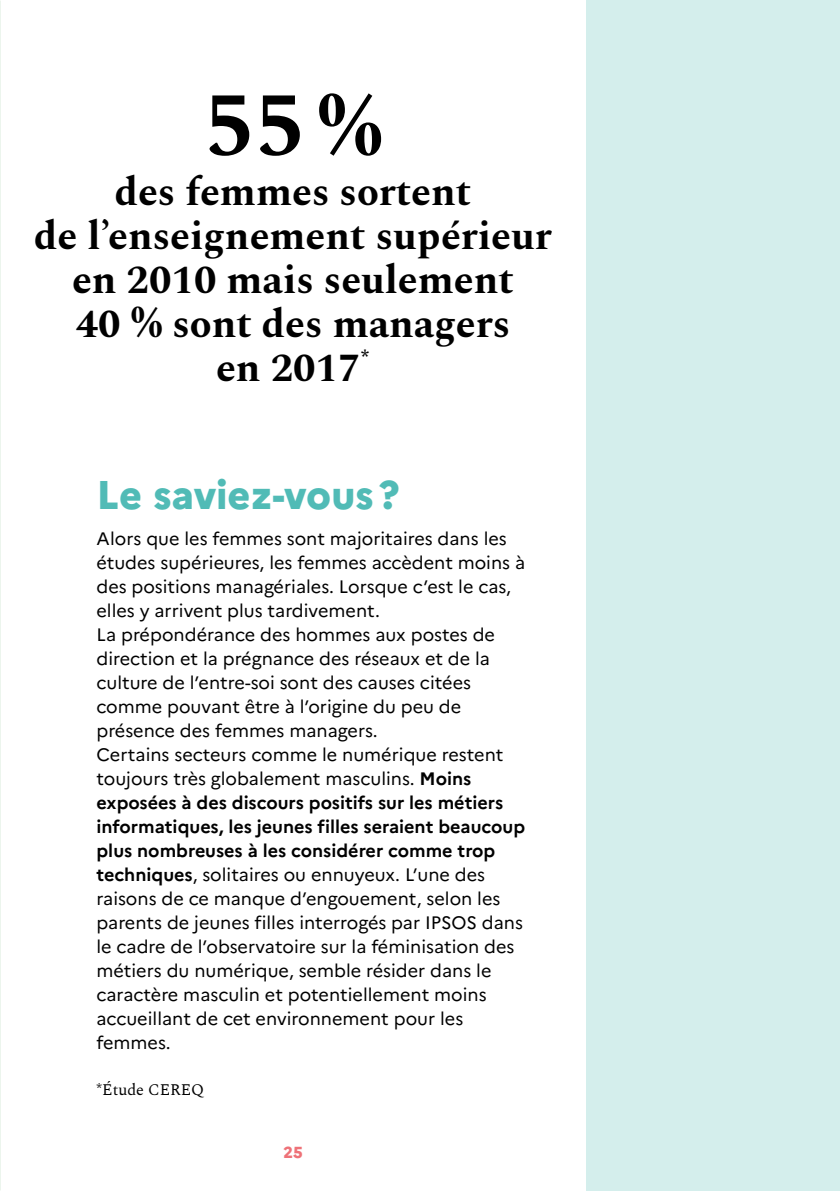
<style>
.page{position:relative;width:840px;height:1191px;background:#fff}
.page>*{position:absolute;margin:0;border:0;box-sizing:border-box;transform-origin:0 0}
.chiffre_cle{font:700 90px "Spectral";color:#000}
.texte_pastille{font:700 40px/44px "Spectral";color:#000;text-align:center}
.titre_2{font:800 40px "Marianne";letter-spacing:-.005em;color:#51bbb6}
.texte_courant{font:18px/24px "Marianne";color:#000}
.sources{font:16px "Spectral";color:#000}
.sommaire{font:800 16px "Marianne";color:#ee7278}
.s1{font-size:82px}
.s2{font-weight:700}
</style>
<div class="page">
<img style="left:0;top:0;width:1px;height:1191px">
<div style="left:585px;top:0;width:254px;height:1191px;background:#d4eeec"></div>
<p class="chiffre_cle" style="left:204px;top:60px;width:179px">55 <span class="s1">%</span></p>
<p class="texte_pastille" style="left:34px;top:166px;width:518px">des femmes sortent<br>de l’enseignement supérieur en 2010 mais seulement<br>40 % sont des managers<br>en 2017<sup>*</sup></p>
<p class="titre_2" style="left:96px;top:470px;width:305px">Le saviez-vous?</p>
<p class="texte_courant" style="left:96px;top:526px;width:430px">Alors que les femmes sont majoritaires dans les études supérieures, les femmes accèdent moins à des positions managériales. Lorsque c’est le cas, elles y arrivent plus tardivement.<br>La prépondérance des hommes aux postes de direction et la prégnance des réseaux et de la culture de l’entre-soi sont des causes citées comme pouvant être à l’origine du peu de présence des femmes managers.</p>
<p class="texte_courant" style="left:96px;top:742px;width:430px">Certains secteurs comme le numérique restent toujours très globalement masculins. <span class="s2">Moins exposées à des discours positifs sur les métiers informatiques, les jeunes filles seraient beaucoup plus nombreuses à les considérer comme trop techniques</span>, solitaires ou ennuyeux. L’une des raisons de ce manque d’engouement, selon les parents de jeunes filles interrogés par IPSOS dans le cadre de l’observatoire sur la féminisation des métiers du numérique, semble résider dans le caractère masculin et potentiellement moins accueillant de cet environnement pour les femmes.</p>
<p class="sources" style="left:96px;top:1077px;width:109px">*Étude CEREQ</p>
<p class="sommaire" style="left:283px;top:1142px;width:21px">25</p>
</div>
